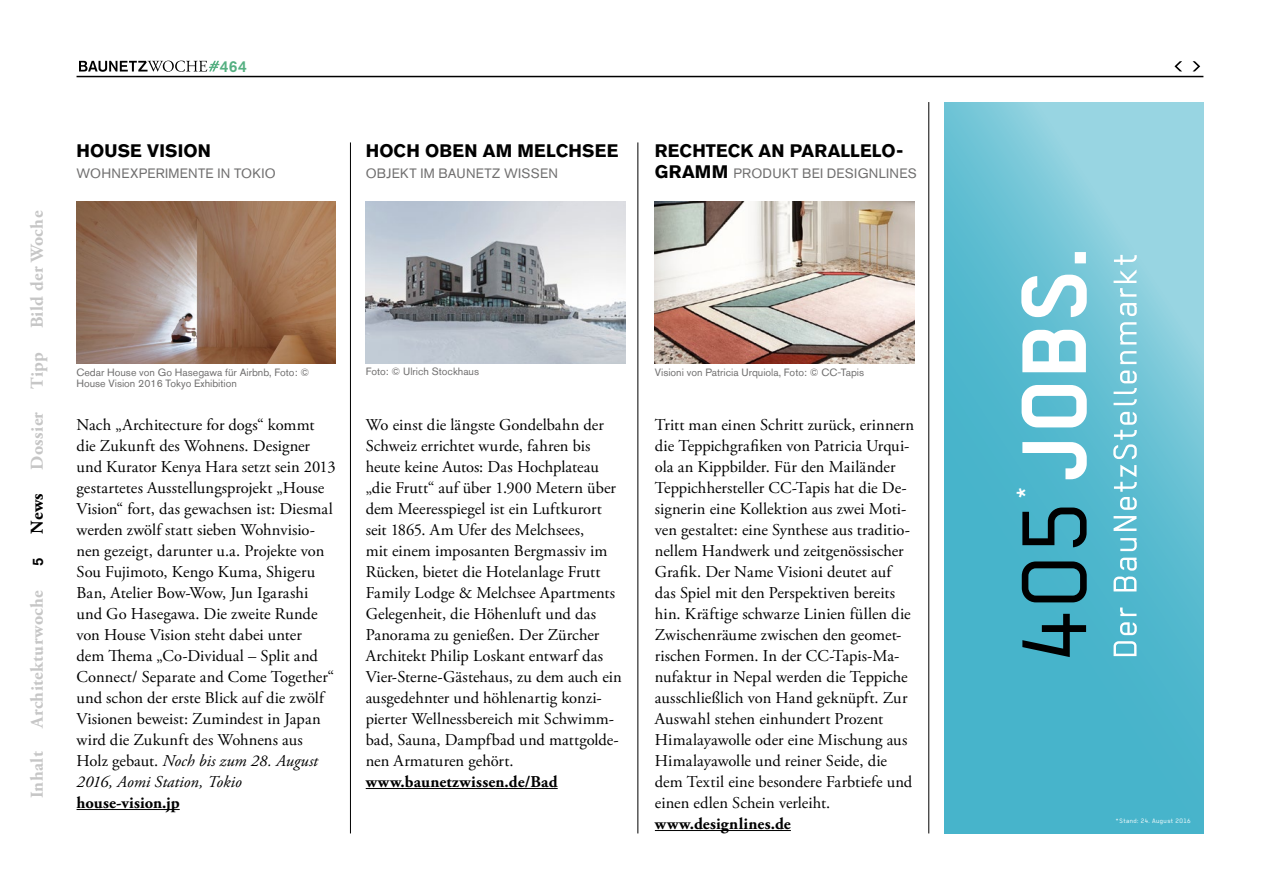
<style>
.page{position:relative;width:1263px;height:893px;background:#fff}
.page>*{position:absolute;margin:0;border:0;box-sizing:border-box;transform-origin:0 0}
.t1{font:103.35px "Regular";color:#000}
.t2{font:32.7px "Regular";color:#fff}
.t3{font:700 18px "Akzidenz Grotesk BQ";letter-spacing:.005em;color:#000}
.t4{font:700 18px "Adobe Garamond Pro";letter-spacing:.02em;color:#c6c6c6}
.t5{font:700 18px "Adobe Garamond Pro";color:#000}
.t6{font:16.5px/21px "Adobe Garamond Pro";color:#000}
.t7{font:700 16.5px "Adobe Garamond Pro";letter-spacing:.01em;color:#000}
.t8{font:500 15.75px "Akzidenz Grotesk BQ";color:#55b082}
.t9{font:500 15px "Akzidenz Grotesk BQ";color:#000}
.t10{font:13.5px "Akzidenz Grotesk BQ";letter-spacing:.02em;color:#706f6f}
.t11{font:10.5px/10.5px "Akzidenz Grotesk BQ";color:#706f6f}
.t12{font:7.05px "Regular";letter-spacing:.05em;color:#fff}
.s1{font-style:italic}
.s2{font-weight:700;font-size:18px;color:#000}
</style>
<div class="page">
<hr style="left:77px;top:76px;width:1126px;height:1px;background:#000">
<svg style="left:1192px;top:61px;width:8px;height:10px"></svg>
<svg style="left:1174px;top:61px;width:8px;height:10px"></svg>
<svg style="left:944px;top:102px;width:259px;height:731px;background:#5fbdd1"></svg>
<svg style="left:1021px;top:252px;width:66px;height:227px"></svg>
<svg style="left:1113px;top:255px;width:24px;height:401px"></svg>
<hr style="left:350px;top:142px;width:1px;height:691px;background:#000">
<hr style="left:637px;top:142px;width:1px;height:691px;background:#000">
<hr style="left:77px;top:809px;width:103px;height:1px;background:#000">
<hr style="left:366px;top:788px;width:192px;height:1px;background:#000">
<img style="left:77px;top:202px;width:259px;height:162px">
<img style="left:366px;top:202px;width:259px;height:162px">
<hr style="left:655px;top:830px;width:136px;height:1px;background:#000">
<img style="left:655px;top:202px;width:259px;height:162px">
<hr style="left:928px;top:102px;width:1px;height:731px;background:#000">
<svg style="left:79px;top:61px;width:140px;height:11px"></svg>
<p class="t4" style="left:27px;top:328px;width:119px;rotate:-90deg">Bild der Woche</p>
<p class="t4" style="left:27px;top:389px;width:38px;rotate:-90deg">Tipp</p>
<p class="t4" style="left:27px;top:470px;width:59px;rotate:-90deg">Dossier</p>
<p class="t5" style="left:27px;top:534px;width:42px;rotate:-90deg">News</p>
<p class="t9" style="left:29px;top:566px;width:10px;rotate:-90deg">5</p>
<p class="t4" style="left:27px;top:728px;width:139px;rotate:-90deg">Architekturwoche</p>
<p class="t4" style="left:27px;top:798px;width:49px;rotate:-90deg">Inhalt</p>
<p class="t8" style="left:220px;top:56px;width:29px">464</p>
<p class="t3" style="left:77px;top:140px;width:136px">HOUSE VISION</p>
<p class="t10" style="left:77px;top:165px;width:201px">WOHNEXPERIMENTE IN TOKIO</p>
<p class="t3" style="left:366px;top:140px;width:254px">HOCH OBEN AM MELCHSEE</p>
<p class="t10" style="left:366px;top:165px;width:194px">OBJEKT IM BAUNETZ WISSEN</p>
<p class="t11" style="left:76px;top:367px;width:234px">Cedar House von Go Hasegawa für Airbnb, Foto: ©<br>House Vision 2016 Tokyo Exhibition</p>
<p class="t11" style="left:366px;top:366px;width:115px">Foto: © Ulrich Stockhaus</p>
<p class="t6" style="left:366px;top:415px;width:258px">Wo einst die längste Gondelbahn der Schweiz errichtet wurde, fahren bis heute keine Autos: Das Hochplateau „die Frutt“ auf über 1.900 Metern über dem Meeresspiegel ist ein Luftkurort seit 1865. Am Ufer des Melchsees,<br>mit einem imposanten Bergmassiv im Rücken, bietet die Hotelanlage Frutt Family Lodge &amp; Melchsee Apartments Gelegenheit, die Höhenluft und das Panorama zu genießen. Der Zürcher Architekt Philip Loskant entwarf das Vier-Sterne-Gästehaus, zu dem auch ein ausgedehnter und höhlenartig konzi&shy;pierter Wellnessbereich mit Schwimm&shy;bad, Sauna, Dampfbad und mattgolde&shy;nen Armaturen gehört.</p>
<p class="t7" style="left:366px;top:772px;width:193px">www.baunetzwissen.de/Bad</p>
<p class="t6" style="left:77px;top:415px;width:261px">Nach „Architecture for dogs“ kommt die Zukunft des Wohnens. Designer und Kurator Kenya Hara setzt sein 2013 gestartetes Ausstellungsprojekt „House Vision“ fort, das gewachsen ist: Diesmal werden zwölf statt sieben Wohnvisio&shy;nen gezeigt, darunter u.a. Projekte von Sou Fujimoto, Kengo Kuma, Shigeru Ban, Atelier Bow-Wow, Jun Igarashi und Go Hasegawa. Die zweite Runde von House Vision steht dabei unter<br>dem Thema „Co-Dividual – Split and Connect/ Separate and Come Together“ und schon der erste Blick auf die zwölf Visionen beweist: Zumindest in Japan wird die Zukunft des Wohnens aus Holz gebaut. <span class="s1">Noch bis zum 28. August 2016, Aomi Station, Tokio</span></p>
<p class="t7" style="left:77px;top:793px;width:105px">house-vision.jp</p>
<p class="t3" style="left:655px;top:140px;width:250px">RECHTECK AN PARALLELO-</p>
<p class="t10" style="left:655px;top:165px;width:263px"><span class="s2">GRAMM</span> PRODUKT BEI DESIGNLINES</p>
<p class="t11" style="left:655px;top:367px;width:211px">Visioni von Patricia Urquiola, Foto: © CC-Tapis</p>
<p class="t6" style="left:655px;top:415px;width:261px">Tritt man einen Schritt zurück, erinnern die Teppichgrafiken von Patricia Urqui&shy;ola an Kippbilder. Für den Mailänder Teppichhersteller CC-Tapis hat die De&shy;signerin eine Kollektion aus zwei Moti&shy;ven gestaltet: eine Synthese aus traditio&shy;nellem Handwerk und zeitgenössischer Grafik. Der Name Visioni deutet auf das Spiel mit den Perspektiven bereits hin. Kräftige schwarze Linien füllen die Zwischenräume zwischen den geomet&shy;rischen Formen. In der CC-Tapis-Ma&shy;nufaktur in Nepal werden die Teppiche ausschließlich von Hand geknüpft. Zur Auswahl stehen einhundert Prozent Himalayawolle oder eine Mischung aus Himalayawolle und reiner Seide, die dem Textil eine besondere Farbtiefe und einen edlen Schein verleiht.</p>
<p class="t7" style="left:655px;top:814px;width:137px">www.designlines.de</p>
<h2 class="t2" style="left:1009px;top:499px;width:16px;rotate:-90deg">*</h2>
<h1 class="t1" style="left:997px;top:661px;width:161px;rotate:-90deg">405</h1>
<p class="t12" style="left:1116px;top:817px;width:76px">*Stand: 24. August 2016</p>
</div>
